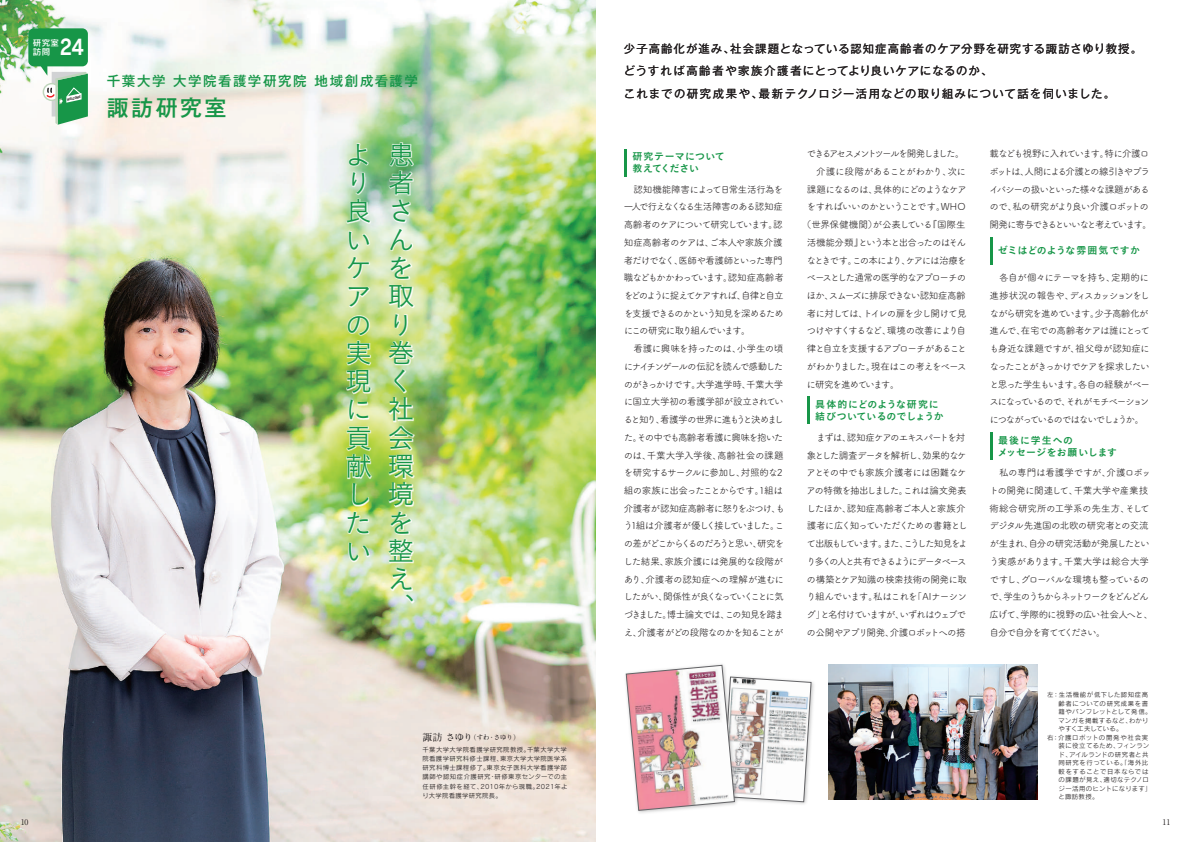
<style>
.page{position:relative;width:1191px;height:842px;background:#fff}
.page>*{position:absolute;margin:0;border:0;box-sizing:border-box;transform-origin:0 0}
.t1{font:26.9px/28.3px "Koburina Go Std N W3";color:#179648}
.t2{font:500 22px "Gothic MB101 Pro";letter-spacing:.11em;color:#179648}
.t3{font:20.9px "Rodin Pro B";color:#fff;scale:.88 1}
.t4{font:500 13.5px "Gothic MB101 Pro";letter-spacing:.115em;color:#179648}
.t5{font:11.3px/22.7px "Gothic MB101 Pro";letter-spacing:.09em;color:#231f20}
.t6{font:9.9px/12px "Koburina Go Std N W6";letter-spacing:.01em;color:#179648}
.t7{font:9.9px/12px "Koburina Go Std N W6";letter-spacing:.045em;color:#179648}
.t8{font:9.6px/17.7px "Tsuku A Rd Gothic Std R";letter-spacing:-.105em;color:#231f20}
.t9{font:9.6px/17.7px "Tsuku A Rd Gothic Std R";letter-spacing:-.085em;color:#231f20}
.t10{font:9.6px/17.7px "Tsuku A Rd Gothic Std R";letter-spacing:-.08em;color:#231f20}
.t11{font:9.6px/17.7px "Tsuku A Rd Gothic Std R";letter-spacing:-.135em;color:#231f20}
.t12{font:9.6px "Tsuku A Rd Gothic Std R";letter-spacing:-.185em;color:#231f20}
.t13{font:9.6px "Tsuku A Rd Gothic Std R";letter-spacing:-.145em;color:#231f20}
.t14{font:9.6px "Tsuku A Rd Gothic Std R";letter-spacing:-.125em;color:#231f20}
.t15{font:9.6px "Tsuku A Rd Gothic Std R";letter-spacing:-.075em;color:#231f20}
.t16{font:9.6px "Tsuku A Rd Gothic Std R";letter-spacing:-.015em;color:#231f20}
.t17{font:9.6px "Tsuku A Rd Gothic Std R";letter-spacing:-.045em;color:#231f20}
.t18{font:9.6px "Tsuku A Rd Gothic Std R";letter-spacing:-.14em;color:#231f20}
.t19{font:8.5px/9.5px "Rodin Pro DB";color:#fff}
.t20{font:700 7.8px "A1 Mincho Std";color:#231f20}
.t21{font:700 7.1px "A1 Mincho Std";color:#231f20}
.t22{font:6.4px/9.2px "Rodin Pro M";letter-spacing:.065em;color:#231f20;text-align:justify}
.t23{font:6.4px "Rodin Pro M";letter-spacing:.09em;color:#231f20}
.t24{font:6.4px "Rodin Pro M";letter-spacing:.045em;color:#231f20}
.t25{font:6.4px "Rodin Pro M";letter-spacing:.115em;color:#231f20}
.t26{font:6.4px "Rodin Pro M";letter-spacing:.04em;color:#231f20}
.t27{font:6.4px "Rodin Pro M";letter-spacing:.1em;color:#231f20}
.t28{font:6.4px "Rodin Pro M";letter-spacing:-.005em;color:#231f20}
.t29{font:italic 700 condensed 3.3px "Helvetica Neue";color:#231f20;scale:1.05 1}
.s1{font-size:9.9px}
</style>
<div class="page">
<img style="left:0;top:0;width:595px;height:842px">
<img style="left:308px;top:104px;width:143px;height:541px">
<img style="left:811px;top:681px;width:3px;height:48px">
<img style="left:828px;top:664px;width:209px;height:135px">
<hr style="left:624px;top:149px;width:2px;height:27px;background:#179648">
<hr style="left:806px;top:396px;width:3px;height:28px;background:#179648">
<hr style="left:989px;top:237px;width:3px;height:28px;background:#179648">
<hr style="left:989px;top:432px;width:3px;height:28px;background:#179648">
<div style="left:28px;top:28px;width:60px;height:38px;background:#179648;border-radius:6px"></div>
<svg style="left:40px;top:64px;width:48px;height:61px"></svg>
<img style="left:626px;top:665px;width:185px;height:146px">
<p class="t19" style="left:33px;top:37px;width:28px">研究室訪問</p>
<h3 class="t3" style="left:60px;top:33px;width:29px">24</h3>
<p class="t29" style="left:66px;top:98px;width:15px;rotate:-12deg">WELCOME</p>
<h3 class="t4" style="left:107px;top:70px;width:313px">千葉大学 大学院看護学研究院 地域創成看護学</h3>
<h2 class="t2" style="left:107px;top:89px;width:121px">諏訪研究室</h2>
<h1 class="t1" style="left:345px;top:140px;width:27px">より良いケアの実現に貢献したい</h1>
<h1 class="t1" style="left:387px;top:140px;width:28px">患者さんを取り巻く社会環境を整え、</h1>
<p class="t21" style="left:422px;top:732px;width:99px"><span class="s1">諏訪 さゆり</span>（すわ・さゆり）</p>
<p class="t22" style="left:422px;top:744px;width:146px">千葉大学大学院看護学研究院教授。千葉大学大学院看護学研究科修士課程、東京大学大学院医学系研究科博士課程修了。東京女子医科大学看護学部講師や認知症介護研究・研修東京センターでの主任研修主幹を経て、2010年から現職。2021年より大学院看護学研究院長。</p>
<p class="t5" style="left:624px;top:35px;width:520px">少子高齢化が進み、社会課題となっている認知症高齢者のケア分野を研究する諏訪さゆり教授。どうすれば高齢者や家族介護者にとってより良いケアになるのか、<br>これまでの研究成果や、最新テクノロジー活用などの取り組みについて話を伺いました。</p>
<p class="t6" style="left:632px;top:151px;width:94px">研究テーマについて教えてください</p>
<p class="t8" style="left:623px;top:180px;width:162px;text-indent:10px">認知機能障害によって日常生活行為を一人で行えなくなる生活障害のある認知症高齢者のケアについて研究しています。認知症高齢者のケアは、ご本人や家族介護者だけでなく、医師や看護師といった専門職などもかかわっています。認知症高齢者をどのように捉えてケアすれば、自律と自立を支援できるのかという知見を深めるためにこの研究に取り組んでいます。</p>
<p class="t9" style="left:623px;top:339px;width:163px;text-indent:10px">看護に興味を持ったのは、小学生の頃にナイチンゲールの伝記を読んで感動したのがきっかけです。大学進学時、千葉大学に国立大学初の看護学部が設立されていると知り、看護学の世界に進もうと決めました。その中でも高齢者看護に興味を抱いたのは、千葉大学入学後、高齢社会の課題を研究するサークルに参加し、対照的な2組の家族に出会ったことからです。1組は介護者が認知症高齢者に怒りをぶつけ、もう1組は介護者が優しく接していました。この差がどこからくるのだろうと思い、研究をした結果、家族介護には発展的な段階があり、介護者の認知症への理解が進むにしたがい、関係性が良くなっていくことに気づきました。博士論文では、この知見を踏まえ、介護者がどの段階なのかを知ることが</p>
<p class="t12" style="left:806px;top:146px;width:160px">できるアセスメントツールを開発しました。</p>
<p class="t17" style="left:816px;top:164px;width:151px">介護に段階があることがわかり、次に</p>
<p class="t14" style="left:806px;top:182px;width:162px">課題になるのは、具体的にどのようなケア</p>
<p class="t15" style="left:806px;top:200px;width:160px">をすればいいのかということです。WHO</p>
<p class="t16" style="left:802px;top:217px;width:165px">（世界保健機関）が公表している『国際生</p>
<p class="t11" style="left:806px;top:233px;width:161px">活機能分類』という本と出合ったのはそん</p>
<p class="t13" style="left:806px;top:253px;width:161px">なときです。この本により、ケアには治療を</p>
<p class="t8" style="left:806px;top:268px;width:161px">ベースとした通常の医学的なアプローチの</p>
<p class="t8" style="left:806px;top:286px;width:160px">ほか、スムーズに排尿できない認知症高齢</p>
<p class="t9" style="left:806px;top:304px;width:161px">者に対しては、トイレの扉を少し開けて見</p>
<p class="t8" style="left:806px;top:321px;width:161px">つけやすくするなど、環境の改善により自</p>
<p class="t11" style="left:806px;top:339px;width:161px">律と自立を支援するアプローチがあること</p>
<p class="t8" style="left:806px;top:357px;width:161px">がわかりました。現在はこの考えをベース</p>
<p class="t18" style="left:806px;top:377px;width:94px">に研究を進めています。</p>
<p class="t6" style="left:815px;top:398px;width:130px">具体的にどのような研究に結びついているのでしょうか</p>
<p class="t8" style="left:806px;top:428px;width:163px;text-indent:10px">まずは、認知症ケアのエキスパートを対象とした調査データを解析し、効果的なケアとその中でも家族介護者には困難なケアの特徴を抽出しました。これは論文発表したほか、認知症高齢者ご本人と家族介護者に広く知っていただくための書籍として出版もしています。また、こうした知見をより多くの人と共有できるようにデータベースの構築とケア知識の検索技術の開発に取り組んでいます。私はこれを「AIナーシング」と名付けていますが、いずれはウェブでの公開やアプリ開発、介護ロボットへの搭</p>
<p class="t11" style="left:989px;top:144px;width:164px">載なども視野に入れています。特に介護ロボットは、人間による介護との線引きやプライバシーの扱いといった様々な課題があるので、私の研究がより良い介護ロボットの開発に寄与できるといいなと考えています。</p>
<p class="t6" style="left:998px;top:244px;width:144px">ゼミはどのような雰囲気ですか</p>
<p class="t8" style="left:989px;top:268px;width:162px;text-indent:10px">各自が個々にテーマを持ち、定期的に進捗状況の報告や、ディスカッションをしながら研究を進めています。少子高齢化が進んで、在宅での高齢者ケアは誰にとっても身近な課題ですが、祖父母が認知症になったことがきっかけでケアを探求したいと思った学生もいます。各自の経験がベースになっているので、それがモチベーションにつながっているのではないでしょうか。</p>
<p class="t7" style="left:997px;top:434px;width:121px">最後に学生への<br>メッセージをお願いします</p>
<p class="t10" style="left:989px;top:463px;width:165px;text-indent:10px">私の専門は看護学ですが、介護ロボットの開発に関連して、千葉大学や産業技術総合研究所の工学系の先生方、そしてデジタル先進国の北欧の研究者との交流が生まれ、自分の研究活動が発展したという実感があります。千葉大学は総合大学ですし、グローバルな環境も整っているので、学生のうちからネットワークをどんどん広げて、学際的に視野の広い社会人へと、自分で自分を育ててください。</p>
<p class="t23" style="left:1047px;top:691px;width:103px">左：生活機能が低下した認知症高</p>
<p class="t27" style="left:1058px;top:699px;width:91px">齢者についての研究成果を書</p>
<p class="t24" style="left:1058px;top:708px;width:95px">籍やパンフレットとして発信。</p>
<p class="t24" style="left:1058px;top:716px;width:92px">マンガを掲載するなど、わかり</p>
<p class="t28" style="left:1058px;top:725px;width:66px">やすく工夫している。</p>
<p class="t25" style="left:1047px;top:733px;width:103px">右：介護ロボットの開発や社会実</p>
<p class="t22" style="left:1058px;top:741px;width:92px">装に役立てるため、フィンラン</p>
<p class="t22" style="left:1058px;top:750px;width:91px">ド、アイルランドの研究者と共</p>
<p class="t23" style="left:1058px;top:759px;width:91px">同研究を行っている。「海外比</p>
<p class="t23" style="left:1058px;top:767px;width:91px">較をすることで日本ならでは</p>
<p class="t22" style="left:1058px;top:775px;width:92px">の課題が見え、適切なテクノロ</p>
<p class="t26" style="left:1058px;top:784px;width:95px">ジー活用のヒントになります」</p>
<p class="t22" style="left:1058px;top:792px;width:41px">と諏訪教授。</p>
<p class="t20" style="left:21px;top:816px;width:9px">10</p>
<p class="t20" style="left:1162px;top:816px;width:9px">11</p>
</div>
